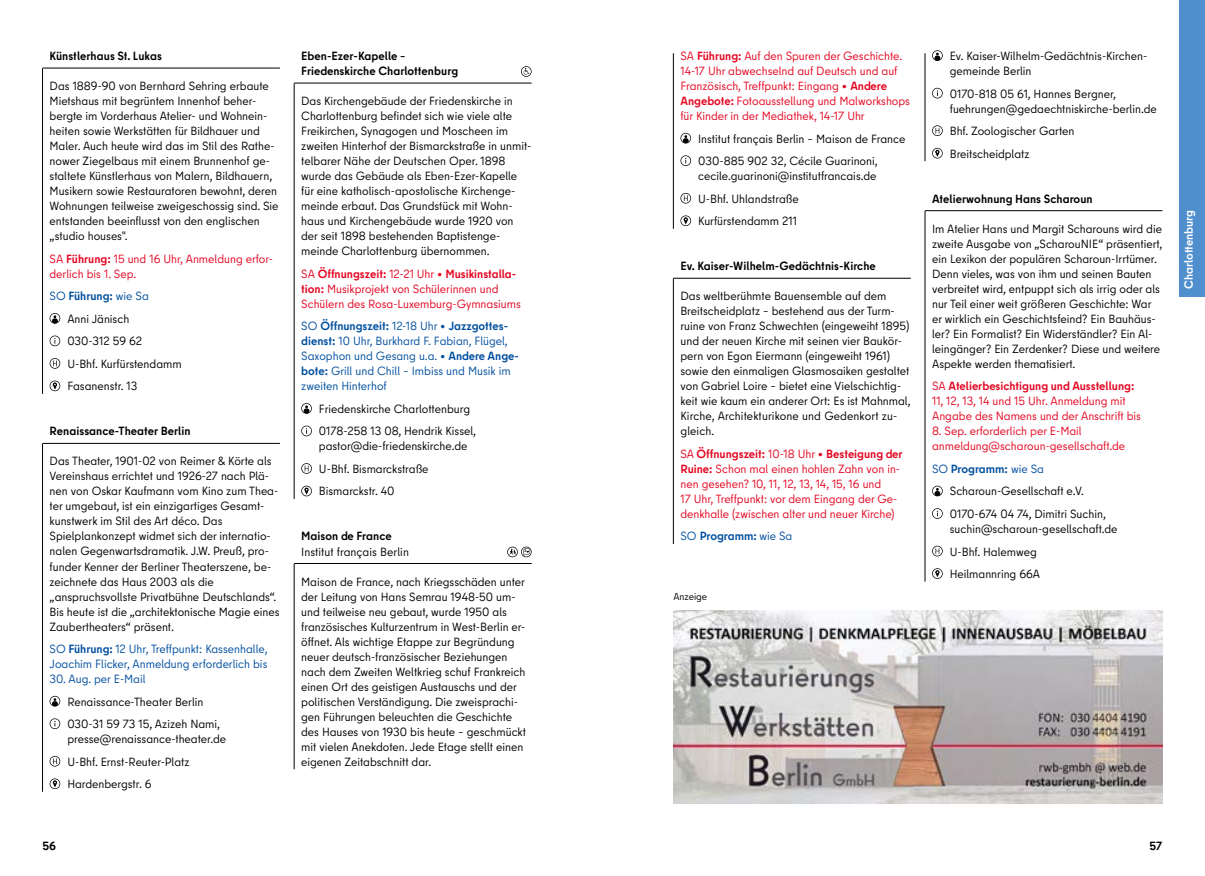
<style>
.page{position:relative;width:1205px;height:876px;background:#fff}
.page>*{position:absolute;margin:0;border:0;box-sizing:border-box;transform-origin:0 0}
.t1{font:11.88px/15px "Berlin Type";color:#000}
.t2{font:11.88px/15px "Berlin Type";color:#e40521}
.t3{font:11.88px/15px "Berlin Type";color:#004f9f}
.t4{font:700 11.88px/15px "Berlin Type";letter-spacing:.005em;color:#000}
.t5{font:700 11.88px "Berlin Type";color:#004f9f}
.t6{font:700 11.88px "Berlin Type";color:#fff}
.t7{font:10px "Berlin Type";color:#000}
.s1{font-weight:700}
.s2{color:#004f9f}
.s3{font-weight:700;color:#004f9f}
.s4{font-weight:400}
</style>
<div class="page">
<hr style="left:43px;top:68px;width:237px;height:1px;background:#000">
<hr style="left:42px;top:68px;width:1px;height:326px;background:#000">
<hr style="left:43px;top:443px;width:237px;height:1px;background:#000">
<hr style="left:42px;top:443px;width:1px;height:348px;background:#000">
<svg style="left:50px;top:313px;width:10px;height:10px"></svg>
<svg style="left:50px;top:335px;width:10px;height:11px"></svg>
<svg style="left:50px;top:358px;width:10px;height:10px"></svg>
<svg style="left:50px;top:380px;width:10px;height:11px"></svg>
<svg style="left:50px;top:695px;width:10px;height:11px"></svg>
<svg style="left:50px;top:718px;width:10px;height:10px"></svg>
<svg style="left:50px;top:756px;width:10px;height:10px"></svg>
<svg style="left:50px;top:778px;width:10px;height:10px"></svg>
<hr style="left:294px;top:83px;width:237px;height:1px;background:#000">
<hr style="left:294px;top:83px;width:1px;height:416px;background:#000">
<hr style="left:294px;top:563px;width:237px;height:1px;background:#000">
<hr style="left:294px;top:563px;width:1px;height:206px;background:#000">
<svg style="left:521px;top:66px;width:10px;height:11px"></svg>
<svg style="left:301px;top:403px;width:11px;height:10px"></svg>
<svg style="left:301px;top:425px;width:11px;height:11px"></svg>
<svg style="left:301px;top:463px;width:11px;height:10px"></svg>
<svg style="left:301px;top:485px;width:11px;height:11px"></svg>
<svg style="left:507px;top:546px;width:24px;height:11px"></svg>
<hr style="left:673px;top:53px;width:1px;height:176px;background:#000">
<hr style="left:673px;top:278px;width:238px;height:1px;background:#000">
<hr style="left:673px;top:278px;width:1px;height:266px;background:#000">
<svg style="left:680px;top:133px;width:11px;height:10px"></svg>
<svg style="left:680px;top:155px;width:11px;height:11px"></svg>
<svg style="left:680px;top:193px;width:11px;height:10px"></svg>
<svg style="left:680px;top:215px;width:11px;height:11px"></svg>
<hr style="left:924px;top:53px;width:1px;height:108px;background:#000">
<hr style="left:925px;top:210px;width:237px;height:1px;background:#000">
<hr style="left:924px;top:211px;width:1px;height:370px;background:#000">
<svg style="left:932px;top:50px;width:11px;height:11px"></svg>
<svg style="left:932px;top:88px;width:11px;height:10px"></svg>
<svg style="left:932px;top:125px;width:11px;height:11px"></svg>
<svg style="left:932px;top:148px;width:11px;height:10px"></svg>
<svg style="left:932px;top:485px;width:11px;height:11px"></svg>
<svg style="left:932px;top:508px;width:11px;height:10px"></svg>
<svg style="left:932px;top:545px;width:11px;height:11px"></svg>
<svg style="left:932px;top:568px;width:11px;height:10px"></svg>
<div style="left:1179px;top:0;width:26px;height:296px;background:#4f8fcd"></div>
<img style="left:673px;top:610px;width:489px;height:193px">
<p class="t4" style="left:50px;top:48px;width:114px">Künstlerhaus St. Lukas</p>
<p class="t1" style="left:50px;top:78px;width:230px">Das 1889-90 von Bernhard Sehring erbaute Mietshaus mit begrüntem Innenhof beher&shy;bergte im Vorderhaus Atelier- und Wohnein&shy;heiten sowie Werkstätten für Bildhauer und Maler. Auch heute wird das im Stil des Rathe&shy;nower Ziegelbaus mit einem Brunnenhof ge&shy;staltete Künstlerhaus von Malern, Bildhauern, Musikern sowie Restauratoren bewohnt, deren Wohnungen teilweise zweigeschossig sind. Sie entstanden beeinflusst von den englischen „studio houses".</p>
<p class="t2" style="left:50px;top:251px;width:225px">SA <span class="s1">Führung:</span> 15 und 16 Uhr, Anmeldung erfor&shy;derlich bis 1. Sep.</p>
<p class="t1" style="left:67px;top:285px;width:116px;line-height:22.5px;text-indent:-18px"><span class="s2">SO</span> <span class="s3">Führung:</span> <span class="s2">wie Sa<br></span>Anni Jänisch<br>030-312 59 62<br>U-Bhf. Kurfürstendamm<br>Fasanenstr. 13</p>
<p class="t4" style="left:50px;top:423px;width:142px">Renaissance-Theater Berlin</p>
<p class="t1" style="left:50px;top:453px;width:231px">Das Theater, 1901-02 von Reimer &amp; Körte als Vereinshaus errichtet und 1926-27 nach Plä&shy;nen von Oskar Kaufmann vom Kino zum Thea&shy;ter umgebaut, ist ein einzigartiges Gesamt&shy;kunstwerk im Stil des Art déco. Das Spielplankonzept widmet sich der internatio&shy;nalen Gegenwartsdramatik. J.W. Preuß, pro&shy;funder Kenner der Berliner Theaterszene, be&shy;zeichnete das Haus 2003 als die „anspruchsvollste Privatbühne Deutschlands“.<br>Bis heute ist die „architektonische Magie eines Zaubertheaters“ präsent.</p>
<p class="t3" style="left:50px;top:641px;width:220px">SO <span class="s1">Führung:</span> 12 Uhr, Treffpunkt: Kassenhalle,<br>Joachim Flicker, Anmeldung erforderlich bis</p>
<p class="t3" style="left:50px;top:671px;width:97px">30. Aug. per E-Mail</p>
<p class="t1" style="left:67px;top:690px;width:154px;line-height:22.5px">Renaissance-Theater Berlin<br>030-31 59 73 15, Azizeh Nami,</p>
<p class="t1" style="left:67px;top:727px;width:160px;line-height:22.5px">presse@renaissance-theater.de<br>U-Bhf. Ernst-Reuter-Platz<br>Hardenbergstr. 6</p>
<p class="t4" style="left:301px;top:48px;width:158px">Eben-Ezer-Kapelle –<br>Friedenskirche Charlottenburg</p>
<p class="t1" style="left:301px;top:93px;width:232px">Das Kirchengebäude der Friedenskirche in Charlottenburg befindet sich wie viele alte Freikirchen, Synagogen und Moscheen im zweiten Hinterhof der Bismarckstraße in unmit&shy;telbarer Nähe der Deutschen Oper. 1898 wurde das Gebäude als Eben-Ezer-Kapelle für eine katholisch-apostolische Kirchenge&shy;meinde erbaut. Das Grundstück mit Wohn&shy;haus und Kirchengebäude wurde 1920 von der seit 1898 bestehenden Baptistenge&shy;meinde Charlottenburg übernommen.</p>
<p class="t2" style="left:301px;top:266px;width:221px">SA <span class="s1">Öffnungszeit:</span> 12-21 Uhr • <span class="s1">Musikinstalla&shy;tion:</span> Musikprojekt von Schülerinnen und<br>Schülern des Rosa-Luxemburg-Gymnasiums</p>
<p class="t3" style="left:301px;top:318px;width:219px">SO <span class="s1">Öffnungszeit:</span> 12-18 Uhr • <span class="s1">Jazzgottes&shy;dienst:</span> 10 Uhr, Burkhard F. Fabian, Flügel, Saxophon und Gesang u.a. • <span class="s1">Andere Ange&shy;bote:</span> Grill und Chill – Imbiss und Musik im zweiten Hinterhof</p>
<p class="t1" style="left:319px;top:397px;width:159px;line-height:22.5px">Friedenskirche Charlottenburg<br>0178-258 13 08, Hendrik Kissel,</p>
<p class="t1" style="left:319px;top:435px;width:150px;line-height:22.5px">pastor@die-friedenskirche.de<br>U-Bhf. Bismarckstraße<br>Bismarckstr. 40</p>
<p class="t4" style="left:301px;top:528px;width:92px">Maison de France</p>
<p class="t1" style="left:301px;top:543px;width:109px">Institut français Berlin</p>
<p class="t1" style="left:301px;top:573px;width:226px">Maison de France, nach Kriegsschäden unter der Leitung von Hans Semrau 1948-50 um&shy;und teilweise neu gebaut, wurde 1950 als französisches Kulturzentrum in West-Berlin er&shy;öffnet. Als wichtige Etappe zur Begründung neuer deutsch-französischer Beziehungen nach dem Zweiten Weltkrieg schuf Frankreich einen Ort des geistigen Austauschs und der politischen Verständigung. Die zweisprachi&shy;gen Führungen beleuchten die Geschichte des Hauses von 1930 bis heute – geschmückt mit vielen Anekdoten. Jede Etage stellt einen eigenen Zeitabschnitt dar.</p>
<p class="t2" style="left:680px;top:48px;width:231px">SA <span class="s1">Führung:</span> Auf den Spuren der Geschichte.<br>14-17 Uhr abwechselnd auf Deutsch und auf Französisch, Treffpunkt: Eingang • <span class="s1">Andere Angebote:</span> Fotoausstellung und Malworkshops für Kinder in der Mediathek, 14-17 Uhr</p>
<p class="t1" style="left:698px;top:127px;width:209px;line-height:22.5px">Institut français Berlin – Maison de France<br>030-885 902 32, Cécile Guarinoni,</p>
<p class="t1" style="left:698px;top:165px;width:180px;line-height:22.5px">cecile.guarinoni@institutfrancais.de<br>U-Bhf. Uhlandstraße<br>Kurfürstendamm 211</p>
<p class="t4" style="left:680px;top:258px;width:197px">Ev. Kaiser-Wilhelm-Gedächtnis-Kirche</p>
<p class="t1" style="left:680px;top:288px;width:232px">Das weltberühmte Bauensemble auf dem Breitscheidplatz – bestehend aus der Turm&shy;ruine von Franz Schwechten (eingeweiht 1895) und der neuen Kirche mit seinen vier Baukör&shy;pern von Egon Eiermann (eingeweiht 1961) sowie den einmaligen Glasmosaiken gestaltet von Gabriel Loire – bietet eine Vielschichtig&shy;keit wie kaum ein anderer Ort: Es ist Mahnmal, Kirche, Architekturikone und Gedenkort zu&shy;gleich.</p>
<p class="t2" style="left:680px;top:446px;width:224px">SA <span class="s1">Öffnungszeit:</span> 10-18 Uhr • <span class="s1">Besteigung der Ruine:</span> Schon mal einen hohlen Zahn von in&shy;nen gesehen? 10, 11, 12, 13, 14, 15, 16 und<br>17 Uhr, Treffpunkt: vor dem Eingang der Ge&shy;denkhalle (zwischen alter und neuer Kirche)</p>
<p class="t5" style="left:680px;top:528px;width:113px"><span class="s4">SO</span> Programm: <span class="s4">wie Sa</span></p>
<p class="t7" style="left:673px;top:590px;width:35px">Anzeige</p>
<p class="t1" style="left:950px;top:48px;width:199px">Ev. Kaiser-Wilhelm-Gedächtnis-Kirchen&shy;gemeinde Berlin</p>
<p class="t1" style="left:950px;top:86px;width:208px">0170-818 05 61, Hannes Bergner, fuehrungen@gedaechtniskirche-berlin.de</p>
<p class="t1" style="left:950px;top:120px;width:126px;line-height:22.5px">Bhf. Zoologischer Garten<br>Breitscheidplatz</p>
<p class="t4" style="left:932px;top:191px;width:162px">Atelierwohnung Hans Scharoun</p>
<p class="t1" style="left:932px;top:221px;width:232px">Im Atelier Hans und Margit Scharouns wird die zweite Ausgabe von „ScharouNIE“ präsentiert, ein Lexikon der populären Scharoun-Irrtümer.<br>Denn vieles, was von ihm und seinen Bauten verbreitet wird, entpuppt sich als irrig oder als nur Teil einer weit größeren Geschichte: War er wirklich ein Geschichtsfeind? Ein Bauhäus&shy;ler? Ein Formalist? Ein Widerständler? Ein Al&shy;leingänger? Ein Zerdenker? Diese und weitere Aspekte werden thematisiert.</p>
<p class="t2" style="left:932px;top:378px;width:210px">SA <span class="s1">Atelierbesichtigung und Ausstellung:<br></span>11, 12, 13, 14 und 15 Uhr. Anmeldung mit<br>Angabe des Namens und der Anschrift bis</p>
<p class="t2" style="left:932px;top:423px;width:195px">8. Sep. erforderlich per E-Mail anmeldung@scharoun-gesellschaft.de</p>
<p class="t1" style="left:950px;top:457px;width:158px;line-height:22.5px;text-indent:-18px"><span class="s2">SO</span> <span class="s3">Programm:</span> <span class="s2">wie Sa<br></span>Scharoun-Gesellschaft e.V.<br>0170-674 04 74, Dimitri Suchin,</p>
<p class="t1" style="left:950px;top:517px;width:169px;line-height:22.5px">suchin@scharoun-gesellschaft.de<br>U-Bhf. Halemweg<br>Heilmannring 66A</p>
<p class="t4" style="left:43px;top:837px;width:15px">56</p>
<p class="t4" style="left:1149px;top:837px;width:14px">57</p>
<p class="t6" style="left:1181px;top:289px;width:81px;rotate:-90deg">Charlottenburg</p>
</div>
